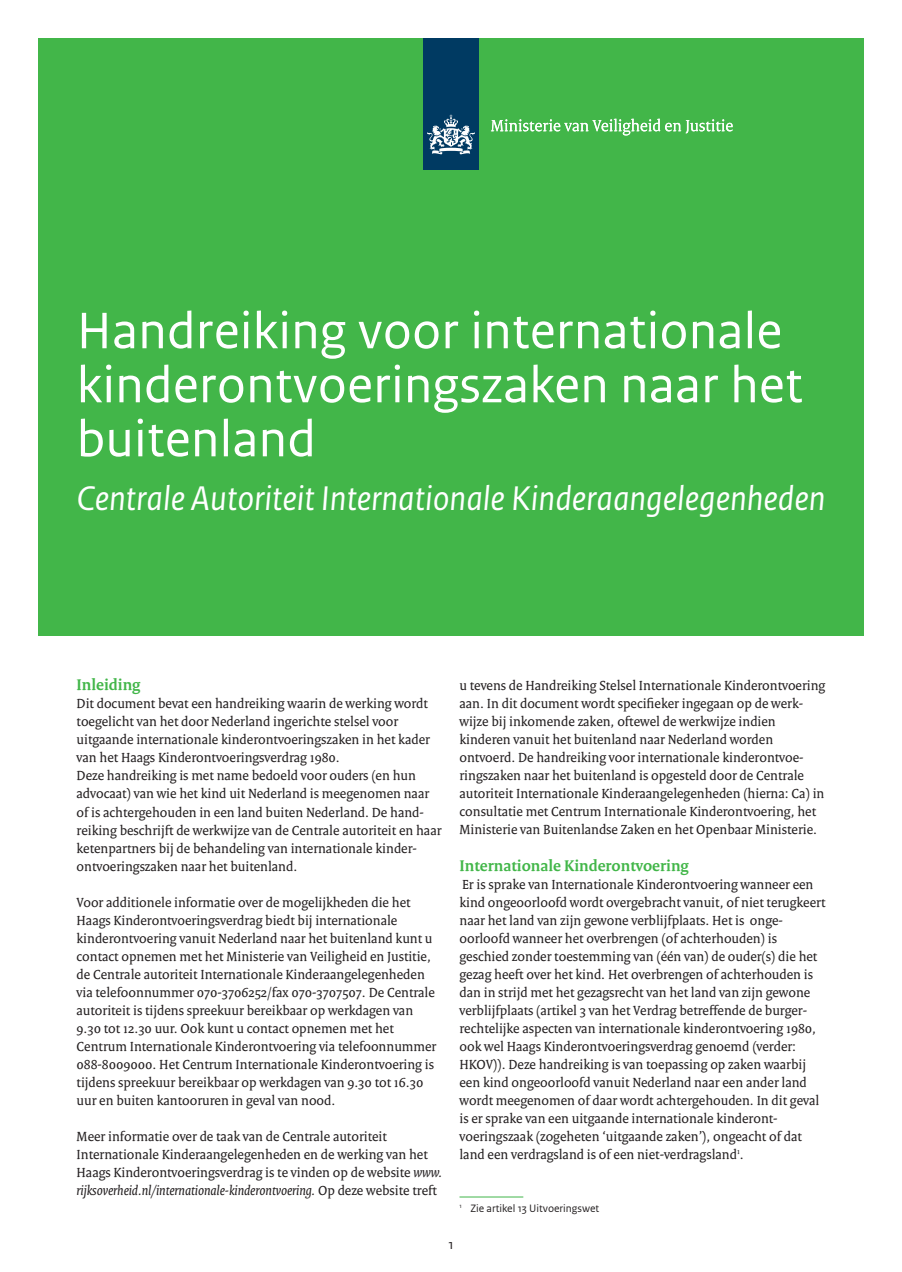
<style>
.page{position:relative;width:902px;height:1272px;background:#fff}
.page>*{position:absolute;margin:0;border:0;box-sizing:border-box;transform-origin:0 0}
.t1{font:54px/54px "Rijksoverheid Sans Text";color:#fff}
.t2{font:italic 36px "Rijksoverheid Sans Text";color:#fff}
.t3{font:700 16.5px "Rijksoverheid Serif";color:#42b649}
.t4{font:14.25px/18px "Rijksoverheid Serif";color:#231f20}
.t5{font:14.25px "Rijksoverheid Sans Text";color:#231f20}
.t6{font:11.25px "Rijksoverheid Sans Text";color:#231f20}
.s1{font-style:italic}
</style>
<div class="page">
<div style="left:38px;top:38px;width:825px;height:598px;background:#42b649"></div>
<hr style="left:459px;top:1196px;width:64px;height:1px;background:#42b649">
<div style="left:423px;top:38px;width:55px;height:132px;background:#003a62"></div>
<svg style="left:427px;top:115px;width:48px;height:40px"></svg>
<svg style="left:491px;top:119px;width:241px;height:16px"></svg>
<h1 class="t1" style="left:77px;top:304px;width:727px">Handreiking voor internationale kinderontvoeringszaken naar het buitenland</h1>
<h2 class="t2" style="left:77px;top:478px;width:750px">Centrale Autoriteit Internationale Kinderaangelegenheden</h2>
<p class="t3" style="left:77px;top:675px;width:65px">Inleiding</p>
<p class="t4" style="left:77px;top:694px;width:366px">Dit document bevat een handreiking waarin de werking wordt toegelicht van het door Nederland ingerichte stelsel voor uitgaande internationale kinderontvoeringszaken in het kader van het Haags Kinderontvoeringsverdrag 1980.<br>Deze handreiking is met name bedoeld voor ouders (en hun advocaat) van wie het kind uit Nederland is meegenomen naar of is achtergehouden in een land buiten Nederland. De hand&shy;reiking beschrijft de werkwijze van de Centrale autoriteit en haar ketenpartners bij de behandeling van internationale kinder&shy;ontvoeringszaken naar het buitenland.</p>
<p class="t4" style="left:77px;top:892px;width:361px">Voor additionele informatie over de mogelijkheden die het Haags Kinderontvoeringsverdrag biedt bij internationale kinderontvoering vanuit Nederland naar het buitenland kunt u contact opnemen met het Ministerie van Veiligheid en Justitie, de Centrale autoriteit Internationale Kinderaangelegenheden via telefoonnummer 070-3706252/fax 070-3707507. De Centrale autoriteit is tijdens spreekuur bereikbaar op werkdagen van 9.30 tot 12.30 uur. Ook kunt u contact opnemen met het Centrum Internationale Kinderontvoering via telefoonnummer 088-8009000. Het Centrum Internationale Kinderontvoering is tijdens spreekuur bereikbaar op werkdagen van 9.30 tot 16.30 uur en buiten kantooruren in geval van nood.</p>
<p class="t4" style="left:77px;top:1126px;width:367px">Meer informatie over de taak van de Centrale autoriteit Internationale Kinderaangelegenheden en de werking van het Haags Kinderontvoeringsverdrag is te vinden op de website <span class="s1">www. rijksoverheid.nl/internationale-kinderontvoering.</span> Op deze website treft</p>
<p class="t4" style="left:459px;top:676px;width:367px">u tevens de Handreiking Stelsel Internationale Kinderontvoering aan. In dit document wordt specifieker ingegaan op de werk&shy;wijze bij inkomende zaken, oftewel de werkwijze indien kinderen vanuit het buitenland naar Nederland worden ontvoerd. De handreiking voor internationale kinderontvoe&shy;ringszaken naar het buitenland is opgesteld door de Centrale autoriteit Internationale Kinderaangelegenheden (hierna: Ca) in consultatie met Centrum Internationale Kinderontvoering, het Ministerie van Buitenlandse Zaken en het Openbaar Ministerie.</p>
<p class="t3" style="left:459px;top:855px;width:231px">Internationale Kinderontvoering</p>
<p class="t4" style="left:459px;top:874px;width:367px">Er is sprake van Internationale Kinderontvoering wanneer een kind ongeoorloofd wordt overgebracht vanuit, of niet terugkeert naar het land van zijn gewone verblijfplaats. Het is onge&shy;oorloofd wanneer het overbrengen (of achterhouden) is geschied zonder toestemming van (één van) de ouder(s) die het gezag heeft over het kind. Het overbrengen of achterhouden is dan in strijd met het gezagsrecht van het land van zijn gewone verblijfplaats (artikel 3 van het Verdrag betreffende de burger&shy;rechtelijke aspecten van internationale kinderontvoering 1980, ook wel Haags Kinderontvoeringsverdrag genoemd (verder:<br>HKOV)). Deze handreiking is van toepassing op zaken waarbij een kind ongeoorloofd vanuit Nederland naar een ander land wordt meegenomen of daar wordt achtergehouden. In dit geval is er sprake van een uitgaande internationale kinderont&shy;voeringszaak (zogeheten ‘uitgaande zaken’), ongeacht of dat land een verdragsland is of een niet-verdragsland<sup>1</sup>.</p>
<p class="t6" style="left:459px;top:1201px;width:141px"><sup>1</sup> Zie artikel 13 Uitvoeringswet</p>
<p class="t5" style="left:448px;top:1235px;width:7px">1</p>
</div>
